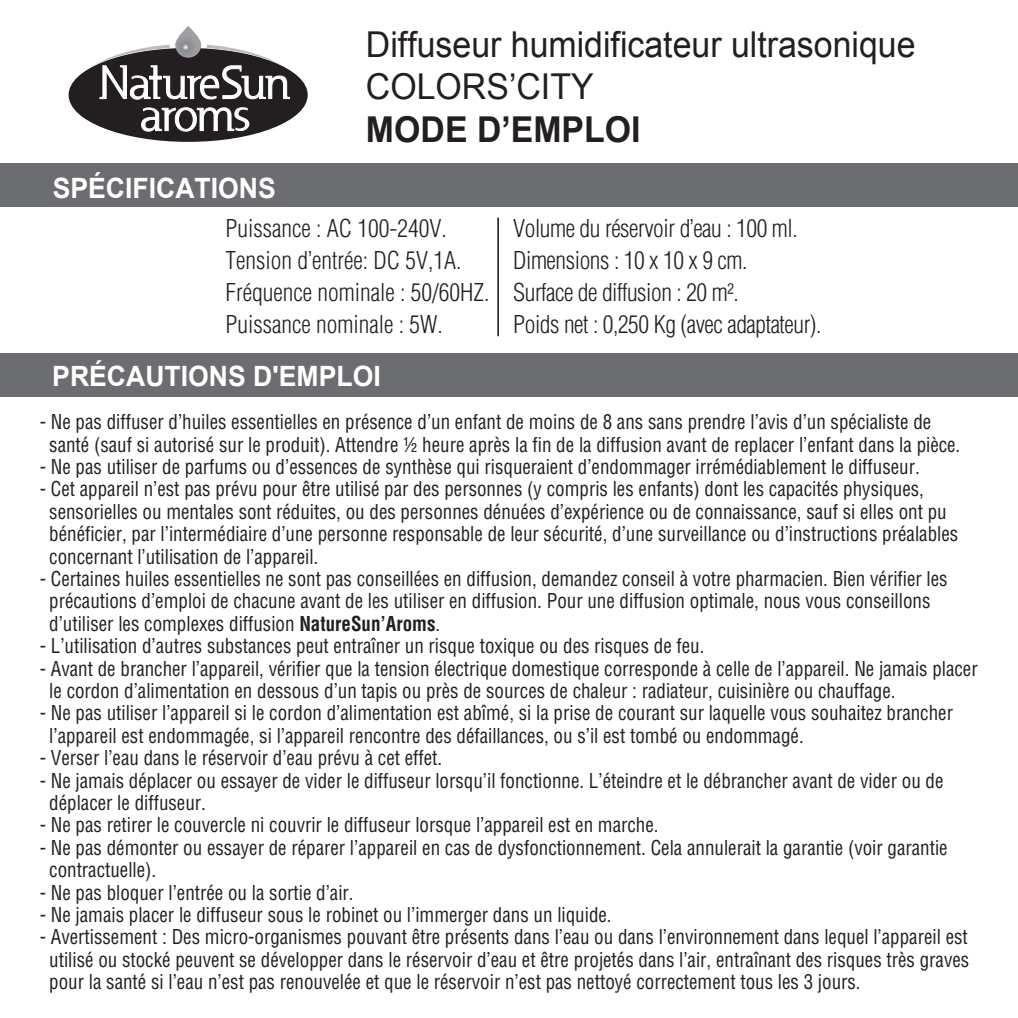
<style>
.page{position:relative;width:1018px;height:1018px;background:#fff}
.page>*{position:absolute;margin:0;border:0;box-sizing:border-box;transform-origin:0 0}
.t1{font:35.6px/42.8px "Arial";color:#231f20;scale:.95 1}
.t2{font:700 35.6px "Arial";color:#231f20;scale:.95 1}
.t3{font:700 28px "Arial";color:#fff;scale:.95 1}
.t4{font:300 condensed 24px/32px "Helvetica";letter-spacing:-.015em;color:#231f20}
.t5{font:condensed 20px/22.4px "Helvetica";color:#231f20;scale:.95 1}
.s1{font-weight:700}
</style>
<div class="page">
<div style="left:0;top:164px;width:1018px;height:43px;background:#6c6d70"></div>
<div style="left:0;top:353px;width:1018px;height:44px;background:#6c6d70"></div>
<div style="left:69px;top:48px;width:239px;height:94px;background:#231f20;border-radius:50%"></div>
<svg style="left:175px;top:26px;width:26px;height:32px"></svg>
<svg style="left:92px;top:44px;width:198px;height:55px"></svg>
<svg style="left:141px;top:108px;width:108px;height:23px"></svg>
<hr style="left:497px;top:218px;width:2px;height:118px;background:#231f20">
<h2 class="t3" style="left:53px;top:172px;width:236px">SPÉCIFICATIONS</h2>
<h1 class="t1" style="left:366px;top:23px;width:580px">Diffuseur humidificateur ultrasonique<br>COLORS’CITY</h1>
<h1 class="t2" style="left:366px;top:110px;width:291px">MODE D’EMPLOI</h1>
<p class="t4" style="left:226px;top:214px;width:265px">Puissance : AC 100-240V.<br>Tension d’entrée: DC 5V,1A.<br>Fréquence nominale : 50/60HZ.<br>Puissance nominale : 5W.</p>
<p class="t4" style="left:513px;top:214px;width:310px">Volume du réservoir d’eau : 100 ml.<br>Dimensions : 10 x 10 x 9 cm.<br>Surface de diffusion : 20 m².<br>Poids net : 0,250 Kg (avec adaptateur).</p>
<h2 class="t3" style="left:52px;top:360px;width:347px">PRÉCAUTIONS D'EMPLOI</h2>
<p class="t5" style="left:49px;top:412px;width:960px;text-indent:-10px">- Ne pas diffuser d’huiles essentielles en présence d’un enfant de moins de 8 ans sans prendre l’avis d’un spécialiste de santé (sauf si autorisé sur le produit). Attendre ½ heure après la fin de la diffusion avant de replacer l’enfant dans la pièce.</p>
<p class="t5" style="left:40px;top:457px;width:928px">- Ne pas utiliser de parfums ou d’essences de synthèse qui risqueraient d’endommager irrémédiablement le diffuseur.</p>
<p class="t5" style="left:49px;top:479px;width:958px;text-indent:-10px">- Cet appareil n’est pas prévu pour être utilisé par des personnes (y compris les enfants) dont les capacités physiques, sensorielles ou mentales sont réduites, ou des personnes dénuées d’expérience ou de connaissance, sauf si elles ont pu bénéficier, par l’intermédiaire d’une personne responsable de leur sécurité, d’une surveillance ou d’instructions préalables concernant l’utilisation de l’appareil.</p>
<p class="t5" style="left:49px;top:569px;width:947px;text-indent:-10px">- Certaines huiles essentielles ne sont pas conseillées en diffusion, demandez conseil à votre pharmacien. Bien vérifier les précautions d’emploi de chacune avant de les utiliser en diffusion. Pour une diffusion optimale, nous vous conseillons d’utiliser les complexes diffusion <span class="s1">NatureSun’Aroms</span>.</p>
<p class="t5" style="left:40px;top:636px;width:701px">- L’utilisation d’autres substances peut entraîner un risque toxique ou des risques de feu.</p>
<p class="t5" style="left:49px;top:658px;width:979px;text-indent:-10px">- Avant de brancher l’appareil, vérifier que la tension électrique domestique corresponde à celle de l’appareil. Ne jamais placer le cordon d’alimentation en dessous d’un tapis ou près de sources de chaleur : radiateur, cuisinière ou chauffage.</p>
<p class="t5" style="left:49px;top:703px;width:953px;text-indent:-10px">- Ne pas utiliser l’appareil si le cordon d’alimentation est abîmé, si la prise de courant sur laquelle vous souhaitez brancher l’appareil est endommagée, si l’appareil rencontre des défaillances, ou s’il est tombé ou endommagé.</p>
<p class="t5" style="left:40px;top:748px;width:425px">- Verser l’eau dans le réservoir d’eau prévu à cet effet.</p>
<p class="t5" style="left:49px;top:770px;width:943px;text-indent:-10px">- Ne jamais déplacer ou essayer de vider le diffuseur lorsqu’il fonctionne. L’éteindre et le débrancher avant de vider ou de déplacer le diffuseur.</p>
<p class="t5" style="left:40px;top:815px;width:653px">- Ne pas retirer le couvercle ni couvrir le diffuseur lorsque l’appareil est en marche.</p>
<p class="t5" style="left:49px;top:837px;width:947px;text-indent:-10px">- Ne pas démonter ou essayer de réparer l’appareil en cas de dysfonctionnement. Cela annulerait la garantie (voir garantie contractuelle).</p>
<p class="t5" style="left:40px;top:882px;width:332px">- Ne pas bloquer l’entrée ou la sortie d’air.</p>
<p class="t5" style="left:40px;top:905px;width:603px">- Ne jamais placer le diffuseur sous le robinet ou l’immerger dans un liquide.</p>
<p class="t5" style="left:49px;top:927px;width:970px;text-align:justify;text-indent:-10px">- Avertissement : Des micro-organismes pouvant être présents dans l’eau ou dans l’environnement dans lequel l’appareil est utilisé ou stocké peuvent se développer dans le réservoir d’eau et être projetés dans l’air, entraînant des risques très graves pour la santé si l’eau n’est pas renouvelée et que le réservoir n’est pas nettoyé correctement tous les 3 jours.</p>
</div>
